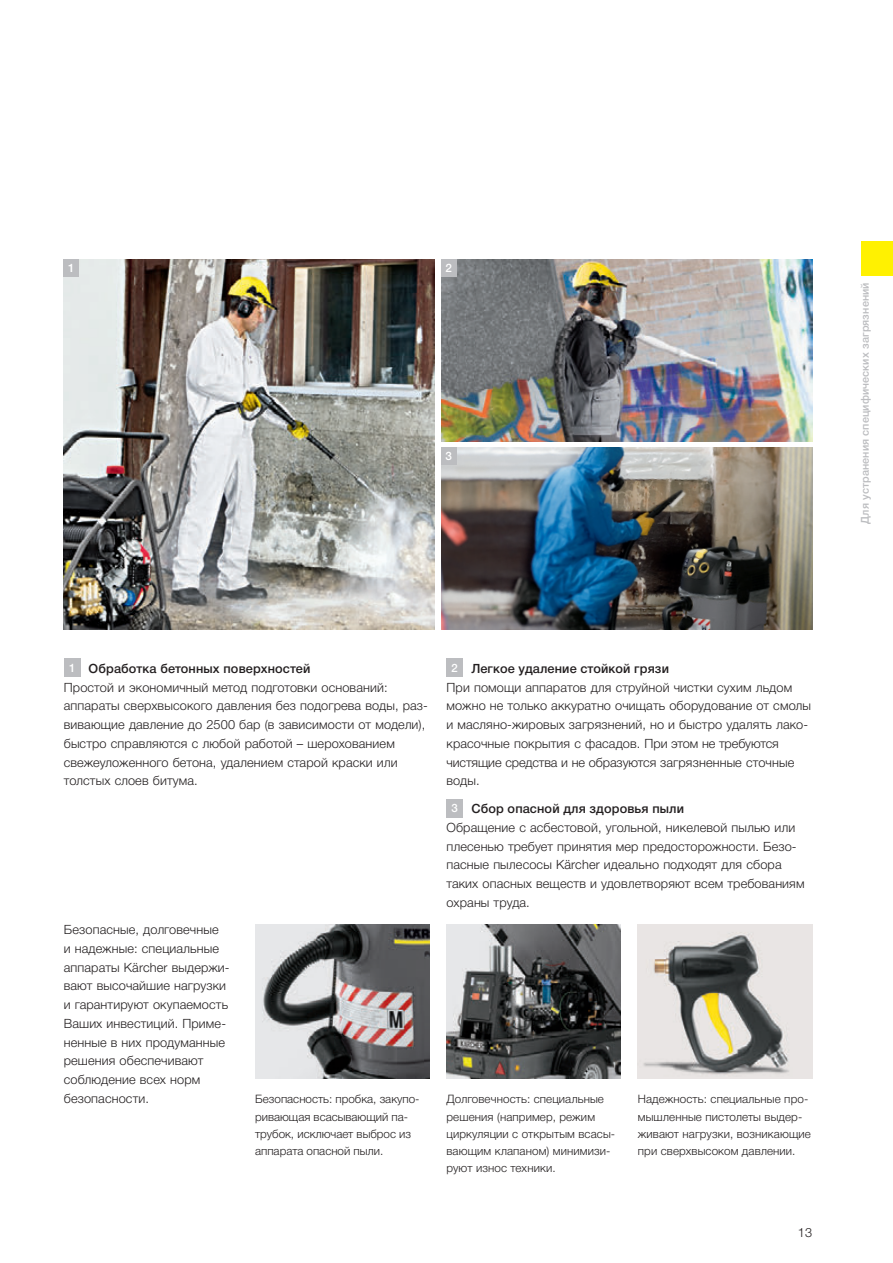
<style>
.page{position:relative;width:893px;height:1263px;background:#fff}
.page>*{position:absolute;margin:0;border:0;box-sizing:border-box;transform-origin:0 0}
.t1{font:300 12.75px/18.8px "Helvetica Neue Cyr";letter-spacing:.01em;color:#231f20}
.t2{font:300 12.75px "Helvetica Neue LT Pro";color:#231f20}
.t3{font:300 11.7px/17.2px "Helvetica Neue Cyr";letter-spacing:.01em;color:#231f20}
.t4{font:500 11.7px "Helvetica Neue LT Pro";color:#fff}
.t5{font:500 10.8px "Helvetica Neue Cyr";letter-spacing:.01em;color:#bcbdc0}
.s1{font-weight:500;font-size:11.7px;color:#fff}
.s2{font-weight:500}
.s3{font-family:"Helvetica Neue LT Pro"}
</style>
<div class="page">
<img style="left:441px;top:448px;width:371px;height:181px">
<img style="left:64px;top:259px;width:371px;height:370px">
<div style="left:861px;top:242px;width:32px;height:34px;background:#fff101"></div>
<img style="left:441px;top:259px;width:371px;height:182px">
<div style="left:441px;top:259px;width:15px;height:17px;background:#bcbdc0"></div>
<div style="left:64px;top:259px;width:15px;height:17px;background:#bcbdc0"></div>
<div style="left:441px;top:448px;width:15px;height:17px;background:#bcbdc0"></div>
<img style="left:638px;top:925px;width:174px;height:153px">
<img style="left:446px;top:925px;width:175px;height:153px">
<img style="left:255px;top:925px;width:174px;height:153px">
<div style="left:64px;top:659px;width:16px;height:18px;background:#bcbdc0"></div>
<div style="left:446px;top:659px;width:17px;height:18px;background:#bcbdc0"></div>
<div style="left:446px;top:799px;width:17px;height:18px;background:#bcbdc0"></div>
<p class="t4" style="left:68px;top:260px;width:8px">1</p>
<p class="t4" style="left:446px;top:260px;width:8px">2</p>
<p class="t4" style="left:446px;top:449px;width:8px">3</p>
<p class="t5" style="left:859px;top:524px;width:243px;rotate:-90deg">Для устранения специфических загрязнений</p>
<p class="t1" style="left:64px;top:659px;width:366px;text-indent:5px"><span class="s1">1</span> <span class="s2">Обработка бетонных поверхностей<br></span>Простой и экономичный метод подготовки оснований: аппараты сверхвысокого давления без подогрева воды, раз&shy;вивающие давление до 2500 бар (в зависимости от модели), быстро справляются с любой работой – шерохованием свежеуложенного бетона, удалением старой краски или толстых слоев битума.</p>
<p class="t1" style="left:446px;top:659px;width:366px;text-indent:5px"><span class="s1">2</span> <span class="s2">Легкое удаление стойкой грязи<br></span>При помощи аппаратов для струйной чистки сухим льдом можно не только аккуратно очищать оборудование от смолы и масляно-жировых загрязнений, но и быстро удалять лако&shy;красочные покрытия с фасадов. При этом не требуются чистящие средства и не образуются загрязненные сточные воды.</p>
<p class="t1" style="left:446px;top:799px;width:360px;text-indent:5px"><span class="s1">3</span> <span class="s2">Сбор опасной для здоровья пыли<br></span>Обращение с асбестовой, угольной, никелевой пылью или плесенью требует принятия мер предосторожности. Безо&shy;пасные пылесосы <span class="s3">Kärcher</span> идеально подходят для сбора таких опасных веществ и удовлетворяют всем требованиям охраны труда.</p>
<p class="t1" style="left:64px;top:920px;width:167px">Безопасные, долговечные<br>и надежные: специальные аппараты <span class="s3">Kärcher</span> выдержи&shy;вают высочайшие нагрузки и гарантируют окупаемость<br>Ваших инвестиций. Приме&shy;ненные в них продуманные решения обеспечивают соблюдение всех норм безопасности.</p>
<p class="t3" style="left:255px;top:1091px;width:166px">Безопасность: пробка, закупо&shy;ривающая всасывающий па&shy;трубок, исключает выброс из аппарата опасной пыли.</p>
<p class="t3" style="left:638px;top:1091px;width:175px">Надежность: специальные про&shy;мышленные пистолеты выдер&shy;живают нагрузки, возникающие при сверхвысоком давлении.</p>
<p class="t3" style="left:446px;top:1091px;width:170px">Долговечность: специальные решения (например, режим циркуляции с открытым всасы&shy;вающим клапаном) минимизи&shy;руют износ техники.</p>
<p class="t2" style="left:798px;top:1225px;width:16px">13</p>
</div>
